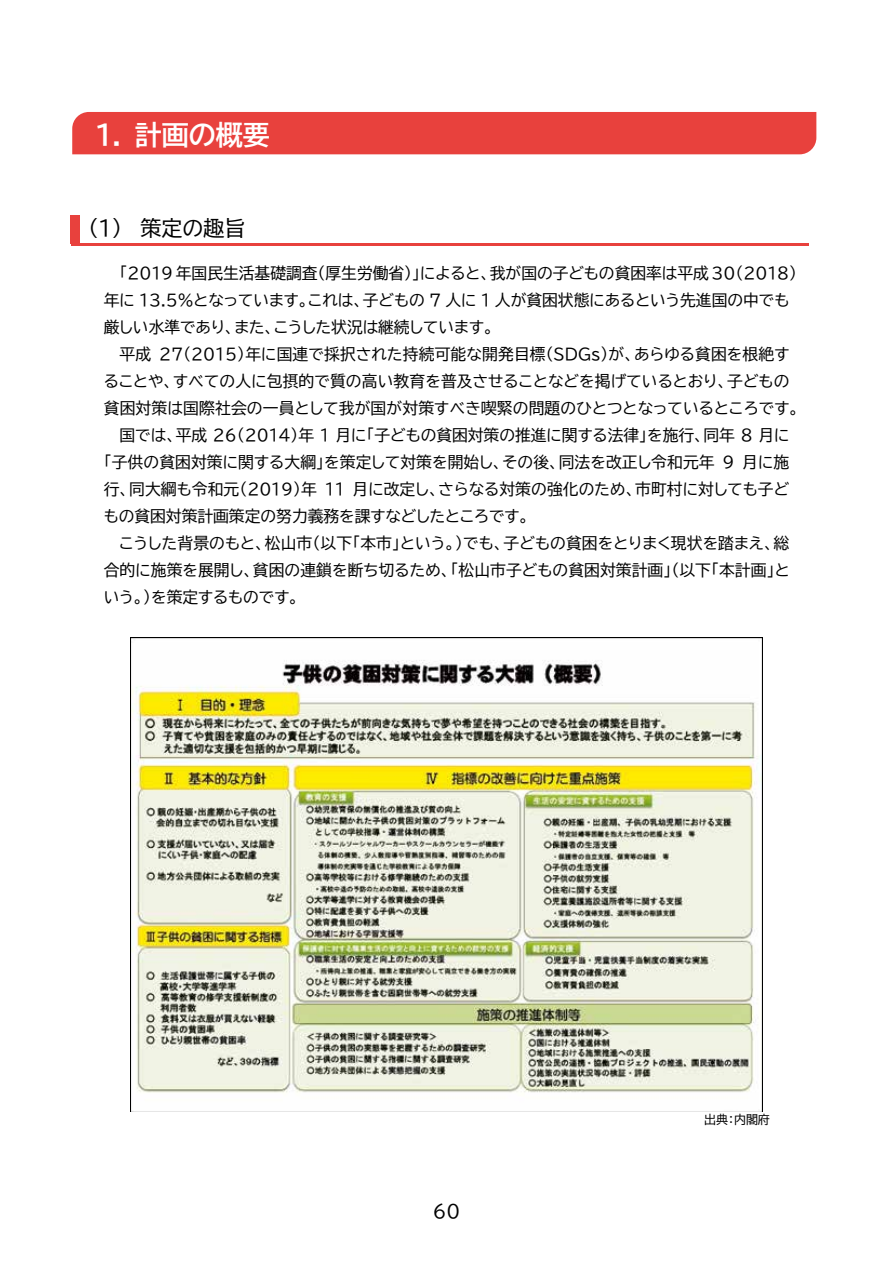
<style>
.page{position:relative;width:893px;height:1263px;background:#fff}
.page>*{position:absolute;margin:0;border:0;box-sizing:border-box;transform-origin:0 0}
.t1{font:27px "BIZ UDP Gothic Bold";color:#fff}
.t2{font:21px "BIZ UDP Gothic";color:#000}
.t3{font:18px "BIZ UDP Gothic";color:#000}
.t4{font:15.75px/27px "BIZ UDP Gothic";letter-spacing:.005em;color:#000}
.t5{font:12px "BIZ UDP Gothic";color:#000}
</style>
<div class="page">
<hr style="left:71px;top:243px;width:737px;height:3px;background:#e8413d">
<div style="left:71px;top:215px;width:9px;height:28px;background:#e8413d"></div>
<hr style="left:131px;top:637px;width:631px;height:1px;background:#000">
<hr style="left:762px;top:638px;width:1px;height:473px;background:#000">
<hr style="left:131px;top:1111px;width:631px;height:1px;background:#000">
<img style="left:131px;top:638px;width:631px;height:473px">
<div style="left:72px;top:112px;width:744px;height:42px;background:#e8413d"></div>
<h1 class="t1" style="left:96px;top:121px;width:176px">１. 計画の概要</h1>
<h2 class="t2" style="left:88px;top:218px;width:159px">（1） 策定の趣旨</h2>
<p class="t4" style="left:104px;top:259px;width:695px;text-indent:16px">「2019 年国民生活基礎調査（厚生労働省）」によると、我が国の子どもの貧困率は平成 30（2018）年に 13.5%となっています。これは、子どもの 7 人に 1 人が貧困状態にあるという先進国の中でも厳しい水準であり、また、こうした状況は継続しています。</p>
<p class="t4" style="left:120px;top:340px;width:671px">平成 27（2015）年に国連で採択された持続可能な開発目標(SDGs)が、あらゆる貧困を根絶す</p>
<p class="t4" style="left:104px;top:367px;width:687px">ることや、すべての人に包摂的で質の高い教育を普及させることなどを掲げているとおり、子どもの</p>
<p class="t4" style="left:104px;top:394px;width:697px">貧困対策は国際社会の一員として我が国が対策すべき喫緊の問題のひとつとなっているところです。</p>
<p class="t4" style="left:120px;top:421px;width:671px">国では、平成 26（2014）年 1 月に「子どもの貧困対策の推進に関する法律」を施行、同年 8 月に</p>
<p class="t4" style="left:104px;top:448px;width:687px">「子供の貧困対策に関する大綱」を策定して対策を開始し、その後、同法を改正し令和元年 9 月に施</p>
<p class="t4" style="left:104px;top:475px;width:687px">行、同大綱も令和元（2019）年 11 月に改定し、さらなる対策の強化のため、市町村に対しても子ど</p>
<p class="t4" style="left:104px;top:502px;width:426px">もの貧困対策計画策定の努力義務を課すなどしたところです。</p>
<p class="t4" style="left:120px;top:529px;width:671px">こうした背景のもと、松山市（以下「本市」という。）でも、子どもの貧困をとりまく現状を踏まえ、総</p>
<p class="t4" style="left:104px;top:556px;width:687px">合的に施策を展開し、貧困の連鎖を断ち切るため、「松山市子どもの貧困対策計画」（以下「本計画」と</p>
<p class="t4" style="left:104px;top:583px;width:196px">いう。）を策定するものです。</p>
<p class="t3" style="left:433px;top:1202px;width:29px">60</p>
<p class="t5" style="left:704px;top:1114px;width:67px">出典：内閣府</p>
</div>
